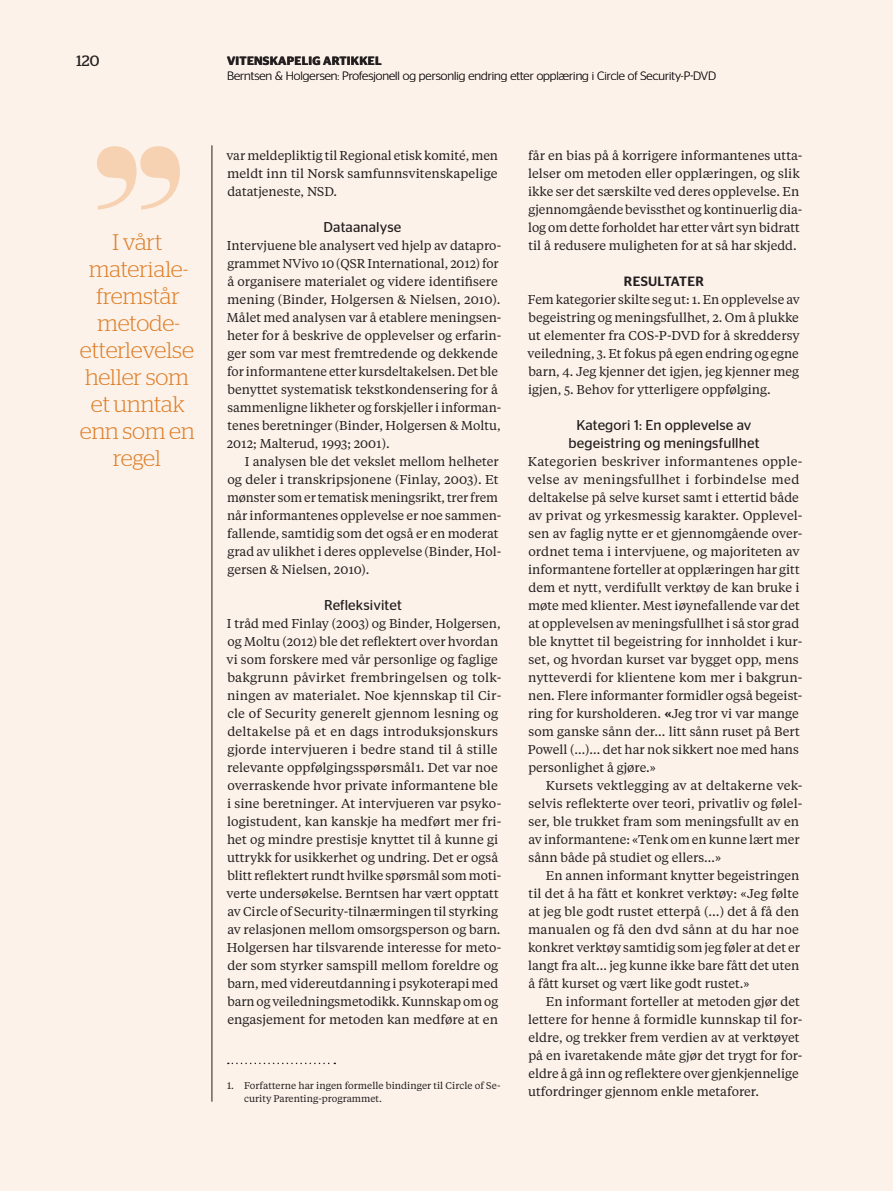
<style>
.page{position:relative;width:893px;height:1191px;background:#fff}
.page>*{position:absolute;margin:0;border:0;box-sizing:border-box;transform-origin:0 0}
.t1{font:300 22.5px/27px "Stag";color:#de7f29;text-align:center}
.t2{font:15px "Stag";color:#231f20}
.t3{font:14.25px/18px "Stag Sans";letter-spacing:.01em;color:#231f20;text-align:center}
.t4{font:500 13.5px "Stag Sans";letter-spacing:.02em;color:#231f20}
.t5{font:12.75px/18px "Tiempos Text";color:#231f20}
.t6{font:300 12px "Stag Sans";color:#231f20}
.t7{font:600 12px "Stag Sans";color:#231f20}
.t8{font:9.75px/12.8px "Tiempos Text";color:#231f20}
.s1{font-weight:700}
</style>
<div class="page">
<div style="left:0;top:0;width:892px;height:1191px;background:#fcf2e9"></div>
<svg style="left:228px;top:1062px;width:107px;height:2px"></svg>
<svg style="left:97px;top:146px;width:83px;height:64px"></svg>
<hr style="left:212px;top:145px;width:1px;height:956px;background:#231f20">
<p class="t2" style="left:77px;top:52px;width:24px">120</p>
<p class="t7" style="left:236px;top:54px;width:8px">IE</p>
<p class="t7" style="left:323px;top:54px;width:9px">K</p>
<p class="t7" style="left:227px;top:54px;width:17px">VITENSKAPELIG</p>
<p class="t7" style="left:323px;top:54px;width:9px">ARTIKKEL</p>
<p class="t6" style="left:227px;top:70px;width:491px">Berntsen &amp; Holgersen: Profesjonell og personlig endring etter opplæring i Circle of Security-P-DVD</p>
<h1 class="t1" style="left:80px;top:228px;width:116px">I vårt materiale&shy;fremstår metode&shy;etterlevelse heller som et unntak enn som en regel</h1>
<p class="t5" style="left:227px;top:146px;width:273px;text-align:justify">var meldepliktig til Regional etisk komité, men meldt inn til Norsk samfunnsvitenskapelige datatjeneste, NSD.</p>
<p class="t3" style="left:324px;top:218px;width:79px">Dataanalyse</p>
<p class="t5" style="left:227px;top:236px;width:276px">Intervjuene ble analysert ved hjelp av datapro&shy;grammet NVivo 10 (QSR International, 2012) for å organisere materialet og videre identifisere mening (Binder, Holgersen &amp; Nielsen, 2010).<br>Målet med analysen var å etablere meningsen&shy;heter for å beskrive de opplevelser og erfarin&shy;ger som var mest fremtredende og dekkende for informantene etter kursdeltakelsen. Det ble benyttet systematisk tekstkondensering for å sammenligne likheter og forskjeller i informan&shy;tenes beretninger (Binder, Holgersen &amp; Moltu, 2012; Malterud, 1993; 2001).</p>
<p class="t5" style="left:227px;top:452px;width:276px;text-indent:18px">I analysen ble det vekslet mellom helheter og deler i transkripsjonene (Finlay, 2003). Et mønster som er tematisk meningsrikt, trer frem når informantenes opplevelse er noe sammen&shy;fallende, samtidig som det også er en moderat grad av ulikhet i deres opplevelse (Binder, Hol&shy;gersen &amp; Nielsen, 2010).</p>
<p class="t3" style="left:324px;top:596px;width:79px">Refleksivitet</p>
<p class="t5" style="left:227px;top:614px;width:276px">I tråd med Finlay (2003) og Binder, Holgersen, og Moltu (2012) ble det reflektert over hvordan vi som forskere med vår personlige og faglige bakgrunn påvirket frembringelsen og tolk&shy;ningen av materialet. Noe kjennskap til Cir&shy;cle of Security generelt gjennom lesning og deltakelse på et en dags introduksjonskurs gjorde intervjueren i bedre stand til å stille relevante oppfølgingsspørsmål1. Det var noe overraskende hvor private informantene ble i sine beretninger. At intervjueren var psyko&shy;logistudent, kan kanskje ha medført mer fri&shy;het og mindre prestisje knyttet til å kunne gi uttrykk for usikkerhet og undring. Det er også blitt reflektert rundt hvilke spørsmål som moti&shy;verte undersøkelse. Berntsen har vært opptatt av Circle of Security-tilnærmingen til styrking av relasjonen mellom omsorgsperson og barn.<br>Holgersen har tilsvarende interesse for meto&shy;der som styrker samspill mellom foreldre og barn, med videreutdanning i psykoterapi med barn og veiledningsmetodikk. Kunnskap om og engasjement for metoden kan medføre at en</p>
<p class="t8" style="left:244px;top:1078px;width:258px;text-indent:-17px">1. Forfatterne har ingen formelle bindinger til Circle of Se&shy;curity Parenting-programmet.</p>
<p class="t5" style="left:528px;top:146px;width:276px">får en bias på å korrigere informantenes utta&shy;lelser om metoden eller opplæringen, og slik ikke ser det særskilte ved deres opplevelse. En gjennomgående bevissthet og kontinuerlig dia&shy;log om dette forholdet har etter vårt syn bidratt til å redusere muligheten for at så har skjedd.</p>
<p class="t4" style="left:624px;top:273px;width:81px">RESULTATER</p>
<p class="t5" style="left:528px;top:290px;width:274px;text-align:justify">Fem kategorier skilte seg ut: 1. En opplevelse av begeistring og meningsfullhet, 2. Om å plukke ut elementer fra COS-P-DVD for å skreddersy veiledning, 3. Et fokus på egen endring og egne barn, 4. Jeg kjenner det igjen, jeg kjenner meg igjen, 5. Behov for ytterligere oppfølging.</p>
<p class="t3" style="left:569px;top:416px;width:192px">Kategori 1: En opplevelse av begeistring og meningsfullhet</p>
<p class="t5" style="left:528px;top:452px;width:276px">Kategorien beskriver informantenes opple&shy;velse av meningsfullhet i forbindelse med deltakelse på selve kurset samt i ettertid både av privat og yrkesmessig karakter. Opplevel&shy;sen av faglig nytte er et gjennomgående over&shy;ordnet tema i intervjuene, og majoriteten av informantene forteller at opplæringen har gitt dem et nytt, verdifullt verktøy de kan bruke i møte med klienter. Mest iøynefallende var det at opplevelsen av meningsfullhet i så stor grad ble knyttet til begeistring for innholdet i kur&shy;set, og hvordan kurset var bygget opp, mens nytteverdi for klientene kom mer i bakgrun&shy;nen. Flere informanter formidler også begeist&shy;ring for kursholderen. <span class="s1">«</span>Jeg tror vi var mange som ganske sånn der… litt sånn ruset på Bert Powell (…)… det har nok sikkert noe med hans personlighet å gjøre.»</p>
<p class="t5" style="left:528px;top:776px;width:276px;text-indent:18px">Kursets vektlegging av at deltakerne vek&shy;selvis reflekterte over teori, privatliv og følel&shy;ser, ble trukket fram som meningsfullt av en av informantene: «Tenk om en kunne lært mer sånn både på studiet og ellers…»</p>
<p class="t5" style="left:528px;top:866px;width:273px;text-align:justify;text-indent:18px">En annen informant knytter begeistringen til det å ha fått et konkret verktøy: «Jeg følte at jeg ble godt rustet etterpå (…) det å få den manualen og få den dvd sånn at du har noe konkret verktøy samtidig som jeg føler at det er langt fra alt… jeg kunne ikke bare fått det uten å fått kurset og vært like godt rustet.»</p>
<p class="t5" style="left:528px;top:992px;width:276px;text-indent:18px">En informant forteller at metoden gjør det lettere for henne å formidle kunnskap til for&shy;eldre, og trekker frem verdien av at verktøyet på en ivaretakende måte gjør det trygt for for&shy;eldre å gå inn og reflektere over gjenkjennelige utfordringer gjennom enkle metaforer.</p>
</div>
